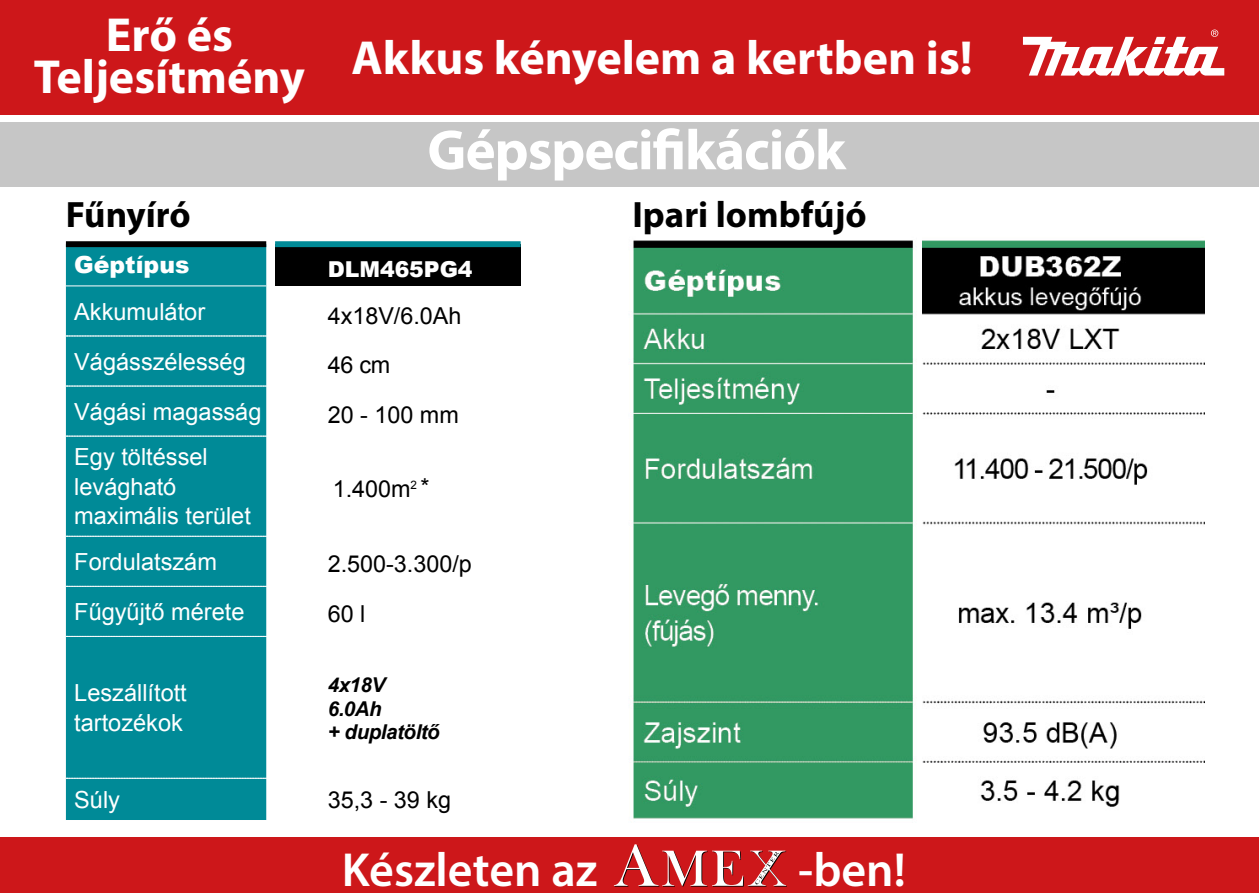
<style>
.page{position:relative;width:1259px;height:893px;background:#fff}
.page>*{position:absolute;margin:0;border:0;box-sizing:border-box;transform-origin:0 0}
.t1{font:700 57px "Myriad Pro";letter-spacing:-.02em;color:#fff}
.t2{font:700 48px "Myriad Pro";color:#fff}
.t3{font:600 48px "Myriad Pro";color:#fff}
.t4{font:700 36.75px "Myriad Pro";color:#000}
.t5{font:23.55px/50.1px "Arial";color:#fff}
.t6{font:900 23.55px "Arial";color:#fff}
.t7{font:23.4px/49.7px "Arial";color:#000}
.t8{font:900 21.9px "Arial";color:#fff}
.t9{font:italic 700 20.4px/23.4px "Arial";letter-spacing:-.02em;color:#000}
</style>
<div class="page">
<div style="left:0;top:0;width:1259px;height:115px;background:#cd171a"></div>
<div style="left:0;top:838px;width:1259px;height:55px;background:#cd171a"></div>
<svg style="left:614px;top:844px;width:173px;height:43px"></svg>
<svg style="left:1023px;top:30px;width:201px;height:46px"></svg>
<div style="left:0;top:122px;width:1259px;height:64px;background:#c6c6c6"></div>
<svg style="left:615px;top:128px;width:67px;height:42px"></svg>
<img style="left:631px;top:240px;width:282px;height:579px">
<img style="left:922px;top:240px;width:282px;height:567px">
<div style="left:66px;top:247px;width:200px;height:573px;background:#008a97"></div>
<div style="left:275px;top:244px;width:245px;height:42px;background:#000"></div>
<div style="left:66px;top:241px;width:200px;height:6px;background:#000"></div>
<svg style="left:66px;top:336px;width:201px;height:1px"></svg>
<svg style="left:66px;top:386px;width:201px;height:1px"></svg>
<svg style="left:66px;top:436px;width:201px;height:1px"></svg>
<svg style="left:66px;top:536px;width:201px;height:1px"></svg>
<svg style="left:66px;top:586px;width:201px;height:1px"></svg>
<svg style="left:66px;top:636px;width:200px;height:1px"></svg>
<svg style="left:66px;top:778px;width:201px;height:1px"></svg>
<hr style="left:66px;top:286px;width:200px;height:1px;background:#fff">
<div style="left:275px;top:241px;width:245px;height:6px;background:#008a97"></div>
<h2 class="t2" style="left:106px;top:3px;width:129px">Erő és</h2>
<h2 class="t2" style="left:34px;top:27px;width:940px">Teljesítmény Akkus kényelem a kertben is!</h2>
<h1 class="t1" style="left:427px;top:113px;width:420px">Gépspe kációk</h1>
<h3 class="t4" style="left:66px;top:191px;width:126px">Fűnyíró</h3>
<h3 class="t4" style="left:632px;top:191px;width:236px">Ipari lombfújó</h3>
<p class="t6" style="left:74px;top:248px;width:117px">Géptípus</p>
<p class="t5" style="left:74px;top:286px;width:189px">Akkumulátor<br>Vágásszélesség<br>Vágási magasság</p>
<p class="t5" style="left:74px;top:443px;width:178px;line-height:29.4px">Egy töltéssel levágható maximális terület</p>
<p class="t5" style="left:74px;top:537px;width:172px">Fordulatszám<br>Fűgyűjtő mérete</p>
<p class="t8" style="left:328px;top:254px;width:146px">DLM465PG4</p>
<p class="t7" style="left:328px;top:291px;width:135px">4x18V/6.0Ah<br>46 cm<br>20 - 100 mm</p>
<p class="t7" style="left:333px;top:465px;width:98px">1.400m<sup>2</sup> *</p>
<p class="t7" style="left:328px;top:539px;width:146px">2.500-3.300/p<br>60 l</p>
<p class="t5" style="left:74px;top:678px;width:114px;line-height:29.4px">Leszállított tartozékok</p>
<p class="t5" style="left:74px;top:775px;width:47px">Súly</p>
<p class="t9" style="left:328px;top:674px;width:114px">4x18V<br>6.0Ah<br>+ duplatöltő</p>
<p class="t7" style="left:328px;top:775px;width:125px">35,3 - 39 kg</p>
<h2 class="t3" style="left:342px;top:840px;width:257px">Készleten az</h2>
<h2 class="t3" style="left:798px;top:840px;width:109px">-ben!</h2>
</div>
